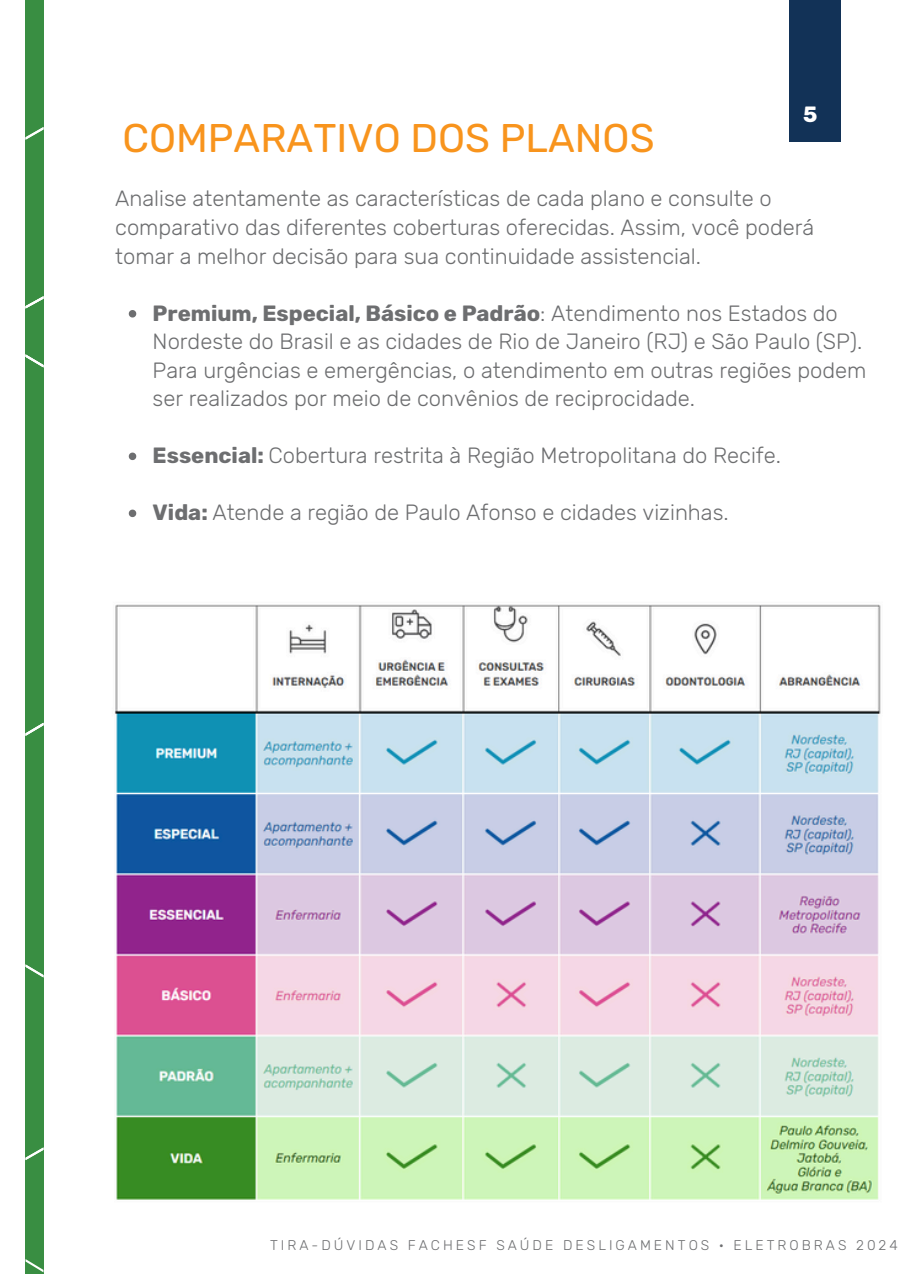
<style>
.page{position:relative;width:924px;height:1274px;background:#fff}
.page>*{position:absolute;margin:0;border:0;box-sizing:border-box;transform-origin:0 0}
.t1{font:40px "Rubik";color:#f8941d}
.t2{font:300 22px/28.4px "Rubik";color:#6d6e70}
.t3{font:700 22px "Rubik";color:#fff}
.t4{font:300 14px "Rubik";letter-spacing:.215em;color:#6d6e70}
.s1{font-weight:700}
</style>
<div class="page">
<img style="left:114px;top:604px;width:767px;height:596px">
<div style="left:26px;top:0;width:17px;height:1273px;background:#398e42"></div>
<div style="left:789px;top:0;width:52px;height:141px;background:#123257"></div>
<svg style="left:129px;top:310px;width:7px;height:7px"></svg>
<svg style="left:129px;top:452px;width:7px;height:8px"></svg>
<svg style="left:129px;top:509px;width:7px;height:8px"></svg>
<h1 class="t1" style="left:123px;top:114px;width:533px">COMPARATIVO DOS PLANOS</h1>
<p class="t3" style="left:803px;top:101px;width:16px">5</p>
<p class="t2" style="left:115px;top:185px;width:701px">Analise atentamente as características de cada plano e consulte o comparativo das diferentes coberturas oferecidas. Assim, você poderá tomar a melhor decisão para sua continuidade assistencial.</p>
<p class="t2" style="left:153px;top:299px;width:715px"><span class="s1">Premium, Especial, Básico e Padrão</span>: Atendimento nos Estados do Nordeste do Brasil e as cidades de Rio de Janeiro (RJ) e São Paulo (SP).<br>Para urgências e emergências, o atendimento em outras regiões podem ser realizados por meio de convênios de reciprocidade.</p>
<p class="t2" style="left:153px;top:441px;width:630px"><span class="s1">Essencial:</span> Cobertura restrita à Região Metropolitana do Recife.</p>
<p class="t2" style="left:153px;top:498px;width:578px"><span class="s1">Vida:</span> Atende a região de Paulo Afonso e cidades vizinhas.</p>
<h2 class="t4" style="left:270px;top:1237px;width:629px">TIRA-DÚVIDAS FACHESF SAÚDE DESLIGAMENTOS · ELETROBRAS 2024</h2>
</div>
